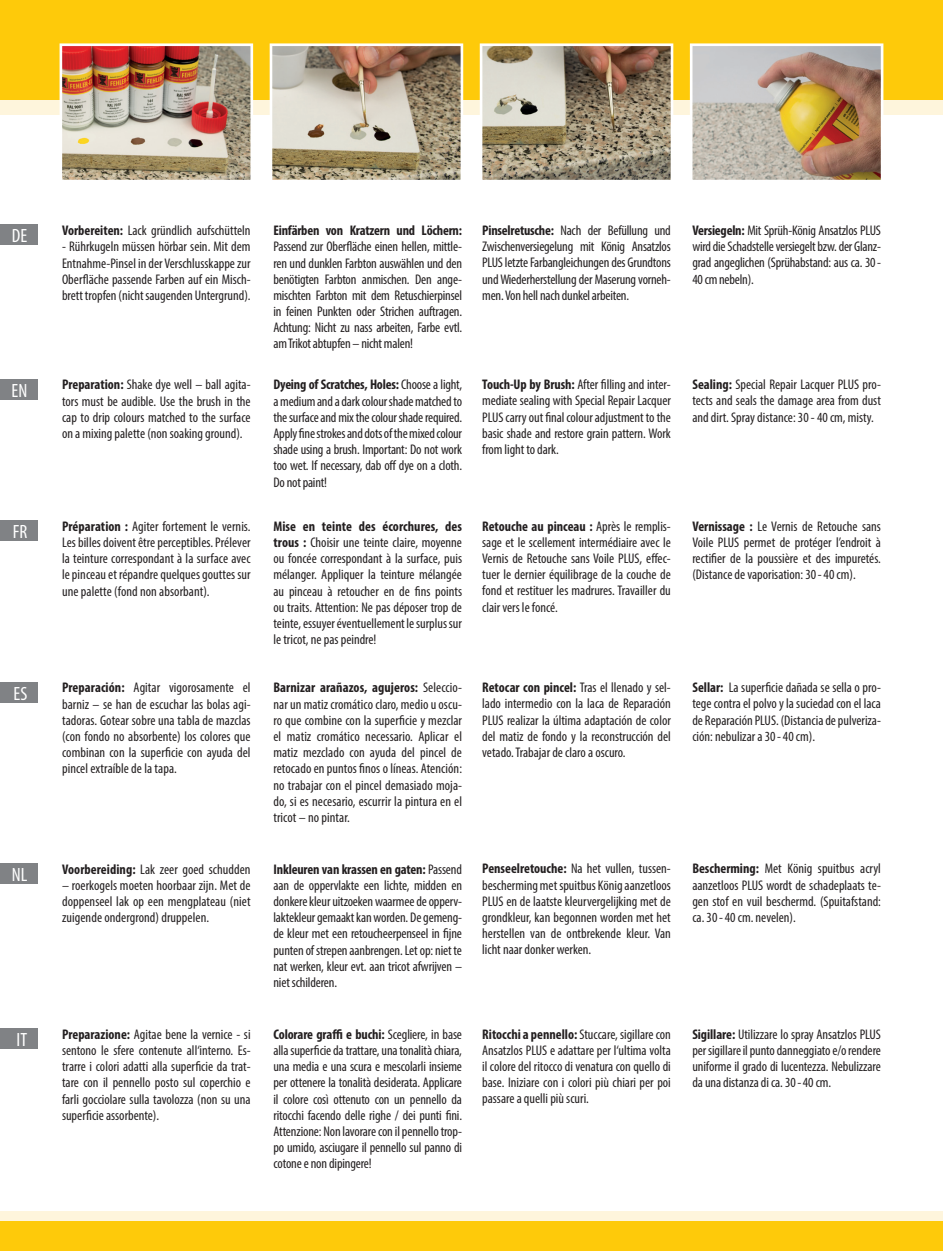
<style>
.page{position:relative;width:943px;height:1251px;background:#fff}
.page>*{position:absolute;margin:0;border:0;box-sizing:border-box;transform-origin:0 0}
.t1{font:condensed 19.25px "Myriad Pro";color:#fff}
.t2{font:condensed 14px/16.1px "Myriad Pro";color:#231f20;text-align:justify}
.t3{font:700 condensed 14px "Myriad Pro";letter-spacing:-.015em;color:#231f20}
.s1{font-weight:700}
</style>
<div class="page">
<div style="left:0;top:0;width:943px;height:114px;background:#fef5dc"></div>
<div style="left:0;top:0;width:943px;height:99px;background:#feca0a"></div>
<div style="left:0;top:1210px;width:943px;height:40px;background:#fef5dc"></div>
<div style="left:0;top:1220px;width:943px;height:30px;background:#feca0a"></div>
<img style="left:58px;top:43px;width:196px;height:137px">
<img style="left:268px;top:43px;width:196px;height:137px">
<img style="left:478px;top:43px;width:196px;height:137px">
<img style="left:688px;top:43px;width:196px;height:137px">
<div style="left:0;top:379px;width:37px;height:20px;background:#808285"></div>
<div style="left:0;top:520px;width:37px;height:21px;background:#808285"></div>
<div style="left:0;top:682px;width:37px;height:20px;background:#808285"></div>
<div style="left:0;top:863px;width:37px;height:20px;background:#808285"></div>
<div style="left:0;top:1028px;width:37px;height:20px;background:#808285"></div>
<div style="left:0;top:224px;width:37px;height:21px;background:#808285"></div>
<h1 class="t1" style="left:12px;top:224px;width:17px">DE</h1>
<p class="t2" style="left:62px;top:222px;width:190px"><span class="s1">Vorbereiten:</span> Lack gründlich aufschütteln</p>
<p class="t2" style="left:62px;top:238px;width:190px">- Rührkugeln müssen hörbar sein. Mit dem Entnahme-Pinsel in der Verschlusskappe zur Oberfläche passende Farben auf ein Misch&shy;brett tropfen (nicht saugenden Untergrund).</p>
<h1 class="t1" style="left:12px;top:378px;width:17px">EN</h1>
<p class="t2" style="left:62px;top:376px;width:190px"><span class="s1">Preparation:</span> Shake dye well – ball agita&shy;tors must be audible. Use the brush in the cap to drip colours matched to the surface on a mixing palette (non soaking ground).</p>
<h1 class="t1" style="left:13px;top:520px;width:16px">FR</h1>
<p class="t2" style="left:62px;top:518px;width:190px"><span class="s1">Préparation :</span> Agiter fortement le vernis.<br>Les billes doivent être perceptibles. Prélever la teinture correspondant à la surface avec le pinceau et répandre quelques gouttes sur une palette (fond non absorbant).</p>
<h1 class="t1" style="left:14px;top:681px;width:15px">ES</h1>
<p class="t2" style="left:62px;top:679px;width:190px"><span class="s1">Preparación:</span> Agitar vigorosamente el barniz – se han de escuchar las bolas agi&shy;tadoras. Gotear sobre una tabla de mazclas (con fondo no absorbente) los colores que combinan con la superficie con ayuda del pincel extraíble de la tapa.</p>
<h1 class="t1" style="left:12px;top:862px;width:17px">NL</h1>
<p class="t2" style="left:62px;top:860px;width:190px"><span class="s1">Voorbereiding:</span> Lak zeer goed schudden</p>
<p class="t2" style="left:62px;top:876px;width:190px">– roerkogels moeten hoorbaar zijn. Met de doppenseel lak op een mengplateau (niet zuigende ondergrond) druppelen.</p>
<h1 class="t1" style="left:17px;top:1027px;width:12px">IT</h1>
<p class="t2" style="left:62px;top:1025px;width:190px"><span class="s1">Preparazione:</span> Agitae bene la vernice - si sentono le sfere contenute all‘interno. Es&shy;trarre i colori adatti alla superficie da trat&shy;tare con il pennello posto sul coperchio e farli gocciolare sulla tavolozza (non su una superficie assorbente).</p>
<p class="t3" style="left:273px;top:222px;width:190px">Einfärben von Kratzern und Löchern:</p>
<p class="t2" style="left:273px;top:238px;width:190px">Passend zur Oberfläche einen hellen, mittle&shy;ren und dunklen Farbton auswählen und den benötigten Farbton anmischen. Den ange&shy;mischten Farbton mit dem Retuschierpinsel in feinen Punkten oder Strichen auftragen.<br>Achtung: Nicht zu nass arbeiten, Farbe evtl. am Trikot abtupfen – nicht malen!</p>
<p class="t2" style="left:273px;top:376px;width:190px"><span class="s1">Dyeing of Scratches, Holes:</span> Choose a light, a medium and a dark colour shade matched to the surface and mix the colour shade required.<br>Apply fine strokes and dots of the mixed colour shade using a brush. Important: Do not work too wet. If necessary, dab off dye on a cloth.<br>Do not paint!</p>
<p class="t2" style="left:273px;top:518px;width:190px"><span class="s1">Mise en teinte des écorchures, des trous :</span> Choisir une teinte claire, moyenne ou foncée correspondant à la surface, puis mélanger. Appliquer la teinture mélangée au pinceau à retoucher en de fins points ou traits. Attention: Ne pas déposer trop de teinte, essuyer éventuellement le surplus sur le tricot, ne pas peindre!</p>
<p class="t2" style="left:273px;top:679px;width:190px"><span class="s1">Barnizar arañazos, agujeros:</span> Seleccio&shy;nar un matiz cromático claro, medio u oscu&shy;ro que combine con la superficie y mezclar el matiz cromático necessario. Aplicar el matiz mezclado con ayuda del pincel de retocado en puntos finos o líneas. Atención: no trabajar con el pincel demasiado moja&shy;do, si es necesario, escurrir la pintura en el tricot – no pintar.</p>
<p class="t2" style="left:273px;top:860px;width:190px"><span class="s1">Inkleuren van krassen en gaten:</span> Passend aan de oppervlakte een lichte, midden en donkere kleur uitzoeken waarmee de opperv&shy;laktekleur gemaakt kan worden. De gemeng&shy;de kleur met een retoucheerpenseel in fijne punten of strepen aanbrengen. Let op: niet te nat werken, kleur evt. aan tricot afwrijven – niet schilderen.</p>
<p class="t2" style="left:273px;top:1025px;width:190px"><span class="s1">Colorare graffi e buchi:</span> Scegliere, in base alla superficie da trattare, una tonalità chiara, una media e una scura e mescolarli insieme per ottenere la tonalità desiderata. Applicare il colore così ottenuto con un pennello da ritocchi facendo delle righe / dei punti fini.<br>Attenzione: Non lavorare con il pennello trop&shy;po umido, asciugare il pennello sul panno di cotone e non dipingere!</p>
<p class="t2" style="left:482px;top:222px;width:190px"><span class="s1">Pinselretusche:</span> Nach der Befüllung und Zwischenversiegelung mit König Ansatzlos PLUS letzte Farbangleichungen des Grundtons und Wiederherstellung der Maserung vorneh&shy;men. Von hell nach dunkel arbeiten.</p>
<p class="t2" style="left:692px;top:222px;width:190px"><span class="s1">Versiegeln:</span> Mit Sprüh-König Ansatzlos PLUS wird die Schadstelle versiegelt bzw. der Glanz&shy;grad angeglichen (Sprühabstand: aus ca. 30- 40 cm nebeln).</p>
<p class="t2" style="left:482px;top:376px;width:190px"><span class="s1">Touch-Up by Brush:</span> After filling and inter&shy;mediate sealing with Special Repair Lacquer PLUS carry out final colour adjustment to the basic shade and restore grain pattern. Work from light to dark.</p>
<p class="t2" style="left:692px;top:376px;width:190px"><span class="s1">Sealing:</span> Special Repair Lacquer PLUS pro&shy;tects and seals the damage area from dust and dirt. Spray distance: 30 - 40 cm, misty.</p>
<p class="t2" style="left:482px;top:517px;width:190px"><span class="s1">Retouche au pinceau :</span> Après le remplis&shy;sage et le scellement intermédiaire avec le Vernis de Retouche sans Voile PLUS, effec&shy;tuer le dernier équilibrage de la couche de fond et restituer les madrures. Travailler du clair vers le foncé.</p>
<p class="t2" style="left:692px;top:517px;width:190px"><span class="s1">Vernissage :</span> Le Vernis de Retouche sans Voile PLUS permet de protéger l’endroit à rectifier de la poussière et des impuretés. (Distance de vaporisation: 30-40 cm).</p>
<p class="t2" style="left:482px;top:679px;width:190px"><span class="s1">Retocar con pincel:</span> Tras el llenado y sel&shy;lado intermedio con la laca de Reparación PLUS realizar la última adaptación de color del matiz de fondo y la reconstrucción del vetado. Trabajar de claro a oscuro.</p>
<p class="t2" style="left:692px;top:679px;width:190px"><span class="s1">Sellar:</span> La superficie dañada se sella o pro&shy;tege contra el polvo y la suciedad con el laca de Reparación PLUS. (Distancia de pulveriza&shy;ción: nebulizar a 30-40 cm).</p>
<p class="t2" style="left:482px;top:860px;width:190px"><span class="s1">Penseelretouche:</span> Na het vullen, tussen&shy;bescherming met spuitbus König aanzetloos PLUS en de laatste kleurvergelijking met de grondkleur, kan begonnen worden met het herstellen van de ontbrekende kleur. Van licht naar donker werken.</p>
<p class="t2" style="left:692px;top:860px;width:190px"><span class="s1">Bescherming:</span> Met König spuitbus acryl aanzetloos PLUS wordt de schadeplaats te&shy;gen stof en vuil beschermd. (Spuitafstand: ca. 30-40 cm. nevelen).</p>
<p class="t2" style="left:482px;top:1025px;width:190px"><span class="s1">Ritocchi a pennello:</span> Stuccare, sigillare con Ansatzlos PLUS e adattare per l‘ultima volta il colore del ritocco di venatura con quello di base. Iniziare con i colori più chiari per poi passare a quelli più scuri.</p>
<p class="t2" style="left:692px;top:1025px;width:190px"><span class="s1">Sigillare:</span> Utilizzare lo spray Ansatzlos PLUS per sigillare il punto danneggiato e/o rendere uniforme il grado di lucentezza. Nebulizzare da una distanza di ca. 30-40 cm.</p>
</div>
